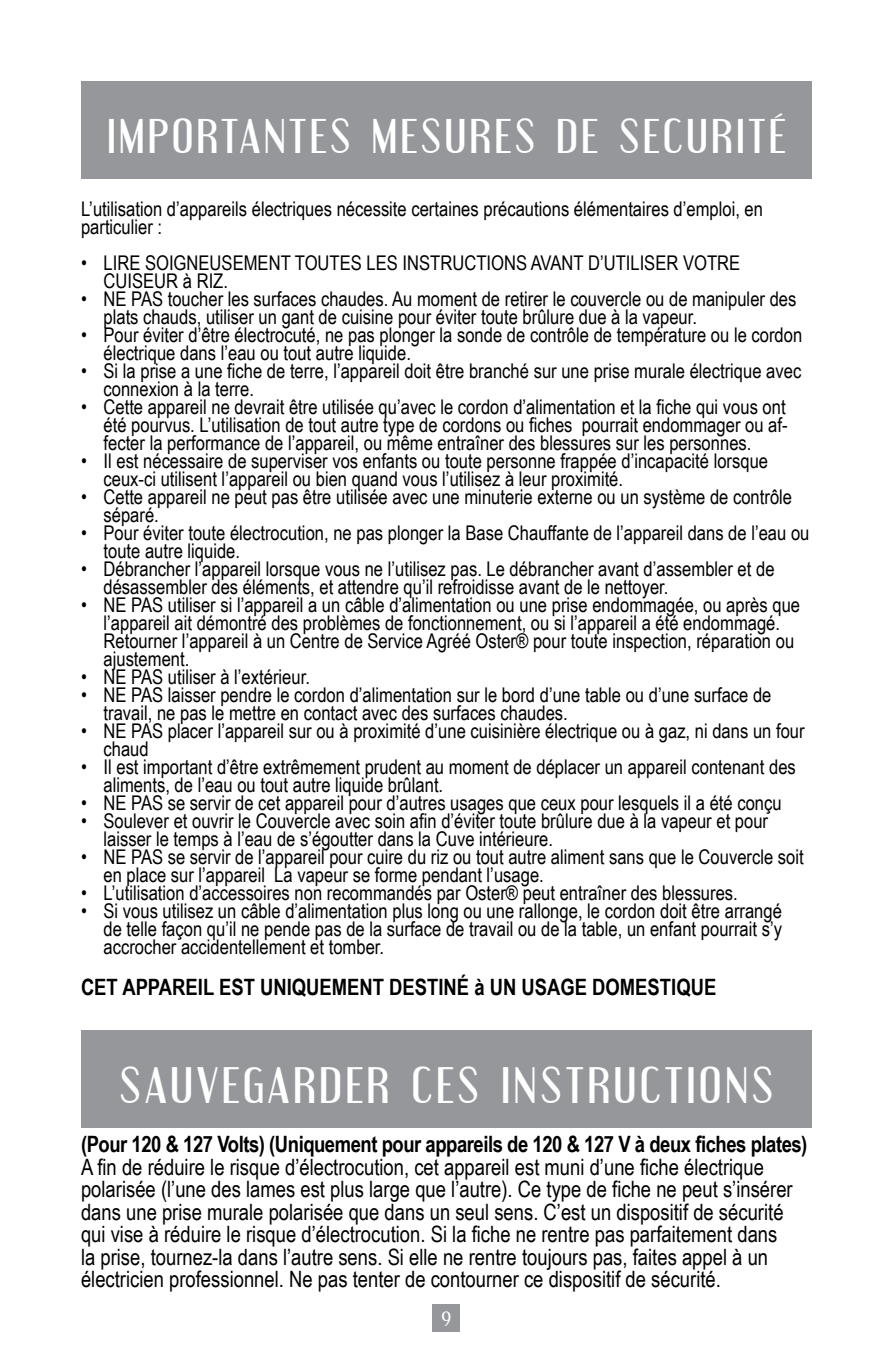
<style>
.page{position:relative;width:893px;height:1372px;background:#fff}
.page>*{position:absolute;margin:0;border:0;box-sizing:border-box;transform-origin:0 0}
.t1{font:45px "Engebrechtre";letter-spacing:.1em;color:#fff}
.t2{font:42.75px "Engebrechtre";letter-spacing:.1em;color:#fff}
.t3{font:22.5px/22.5px "Arial Narrow";color:#000}
.t4{font:700 22.5px "Arial Narrow";letter-spacing:-.02em;color:#000}
.t5{font:700 22.5px "Arial Narrow";color:#000}
.t6{font:20.25px/18px "Arial Narrow";color:#000}
.t7{font:18px "Engebrechtre";color:#fff}
</style>
<div class="page">
<div style="left:433px;top:1303px;width:27px;height:28px;background:#95979a"></div>
<div style="left:81px;top:1030px;width:731px;height:97px;background:#95979a"></div>
<div style="left:81px;top:81px;width:731px;height:97px;background:#95979a"></div>
<h2 class="t2" style="left:108px;top:111px;width:679px">IMPORTANTES MESURES DE SECURITÉ</h2>
<p class="t6" style="left:81px;top:199px;width:684px">L’utilisation d’appareils électriques nécessite certaines précautions élémentaires d’emploi, en particulier :</p>
<p class="t6" style="left:103px;top:253px;width:638px;text-indent:-22px">• LIRE SOIGNEUSEMENT TOUTES LES INSTRUCTIONS AVANT D’UTILISER VOTRE<br>CUISEUR à RIZ.</p>
<p class="t6" style="left:104px;top:289px;width:694px;text-indent:-23px">• NE PAS toucher les surfaces chaudes. Au moment de retirer le couvercle ou de manipuler des plats chauds, utiliser un gant de cuisine pour éviter toute brûlure due à la vapeur.</p>
<p class="t6" style="left:104px;top:325px;width:700px;text-indent:-22px">• Pour éviter d’être électrocuté, ne pas plonger la sonde de contrôle de température ou le cordon électrique dans l’eau ou tout autre liquide.</p>
<p class="t6" style="left:104px;top:361px;width:699px;text-indent:-22px">• Si la prise a une fiche de terre, l’appareil doit être branché sur une prise murale électrique avec connexion à la terre.</p>
<p class="t6" style="left:104px;top:397px;width:686px;text-align:justify;text-indent:-22px">• Cette appareil ne devrait être utilisée qu’avec le cordon d’alimentation et la fiche qui vous ont été pourvus. L’utilisation de tout autre type de cordons ou fiches pourrait endommager ou af&shy;fecter la performance de l’appareil, ou même entraîner des blessures sur les personnes.</p>
<p class="t6" style="left:104px;top:451px;width:666px;text-indent:-22px">• Il est nécessaire de superviser vos enfants ou toute personne frappée d’incapacité lorsque ceux-ci utilisent l’appareil ou bien quand vous l’utilisez à leur proximité.</p>
<p class="t6" style="left:104px;top:487px;width:690px;text-indent:-22px">• Cette appareil ne peut pas être utilisée avec une minuterie externe ou un système de contrôle séparé.</p>
<p class="t6" style="left:104px;top:523px;width:707px;text-indent:-22px">• Pour éviter toute électrocution, ne pas plonger la Base Chauffante de l’appareil dans de l’eau ou toute autre liquide.</p>
<p class="t6" style="left:104px;top:559px;width:673px;text-indent:-22px">• Débrancher l’appareil lorsque vous ne l’utilisez pas. Le débrancher avant d’assembler et de désassembler des éléments, et attendre qu’il refroidisse avant de le nettoyer.</p>
<p class="t6" style="left:104px;top:595px;width:698px;text-indent:-22px">• NE PAS utiliser si l’appareil a un câble d’alimentation ou une prise endommagée, ou après que l’appareil ait démontré des problèmes de fonctionnement, ou si l’appareil a été endommagé.<br>Retourner l’appareil à un Centre de Service Agréé Oster® pour toute inspection, réparation ou ajustement.</p>
<p class="t6" style="left:81px;top:667px;width:230px">• NE PAS utiliser à l’extérieur.</p>
<p class="t6" style="left:104px;top:685px;width:669px;text-indent:-22px">• NE PAS laisser pendre le cordon d’alimentation sur le bord d’une table ou d’une surface de travail, ne pas le mettre en contact avec des surfaces chaudes.</p>
<p class="t6" style="left:104px;top:721px;width:703px;text-indent:-22px">• NE PAS placer l’appareil sur ou à proximité d’une cuisinière électrique ou à gaz, ni dans un four chaud</p>
<p class="t6" style="left:104px;top:757px;width:694px;text-indent:-22px">• Il est important d’être extrêmement prudent au moment de déplacer un appareil contenant des aliments, de l’eau ou tout autre liquide brûlant.</p>
<p class="t6" style="left:81px;top:793px;width:702px">• NE PAS se servir de cet appareil pour d’autres usages que ceux pour lesquels il a été conçu</p>
<p class="t6" style="left:104px;top:811px;width:666px;text-indent:-22px">• Soulever et ouvrir le Couvercle avec soin afin d’éviter toute brûlure due à la vapeur et pour laisser le temps à l’eau de s’égoutter dans la Cuve intérieure.</p>
<p class="t6" style="left:104px;top:847px;width:702px;text-indent:-22px">• NE PAS se servir de l’appareil pour cuire du riz ou tout autre aliment sans que le Couvercle soit en place sur l’appareil La vapeur se forme pendant l’usage.</p>
<p class="t6" style="left:81px;top:883px;width:658px">• L’utilisation d’accessoires non recommandés par Oster® peut entraîner des blessures.</p>
<p class="t6" style="left:104px;top:901px;width:680px;text-align:justify;text-indent:-22px">• Si vous utilisez un câble d’alimentation plus long ou une rallonge, le cordon doit être arrangé de telle façon qu’il ne pende pas de la surface de travail ou de la table, un enfant pourrait s’y accrocher accidentellement et tomber.</p>
<p class="t5" style="left:81px;top:973px;width:637px">CET APPAREIL EST UNIQUEMENT DESTINÉ à UN USAGE DOMESTIQUE</p>
<h1 class="t1" style="left:120px;top:1058px;width:655px">SAUVEGARDER CES INSTRUCTIONS</h1>
<p class="t4" style="left:81px;top:1131px;width:728px">(Pour 120 &amp; 127 Volts) (Uniquement pour appareils de 120 &amp; 127 V à deux fiches plates)</p>
<p class="t3" style="left:81px;top:1155px;width:713px">A fin de réduire le risque d’électrocution, cet appareil est muni d’une fiche électrique polarisée (l’une des lames est plus large que l’autre). Ce type de fiche ne peut s’insérer dans une prise murale polarisée que dans un seul sens. C’est un dispositif de sécurité qui vise à réduire le risque d’électrocution. Si la fiche ne rentre pas parfaitement dans la prise, tournez-la dans l’autre sens. Si elle ne rentre toujours pas, faites appel à un électricien professionnel. Ne pas tenter de contourner ce dispositif de sécurité.</p>
<p class="t7" style="left:442px;top:1308px;width:11px">9</p>
</div>
